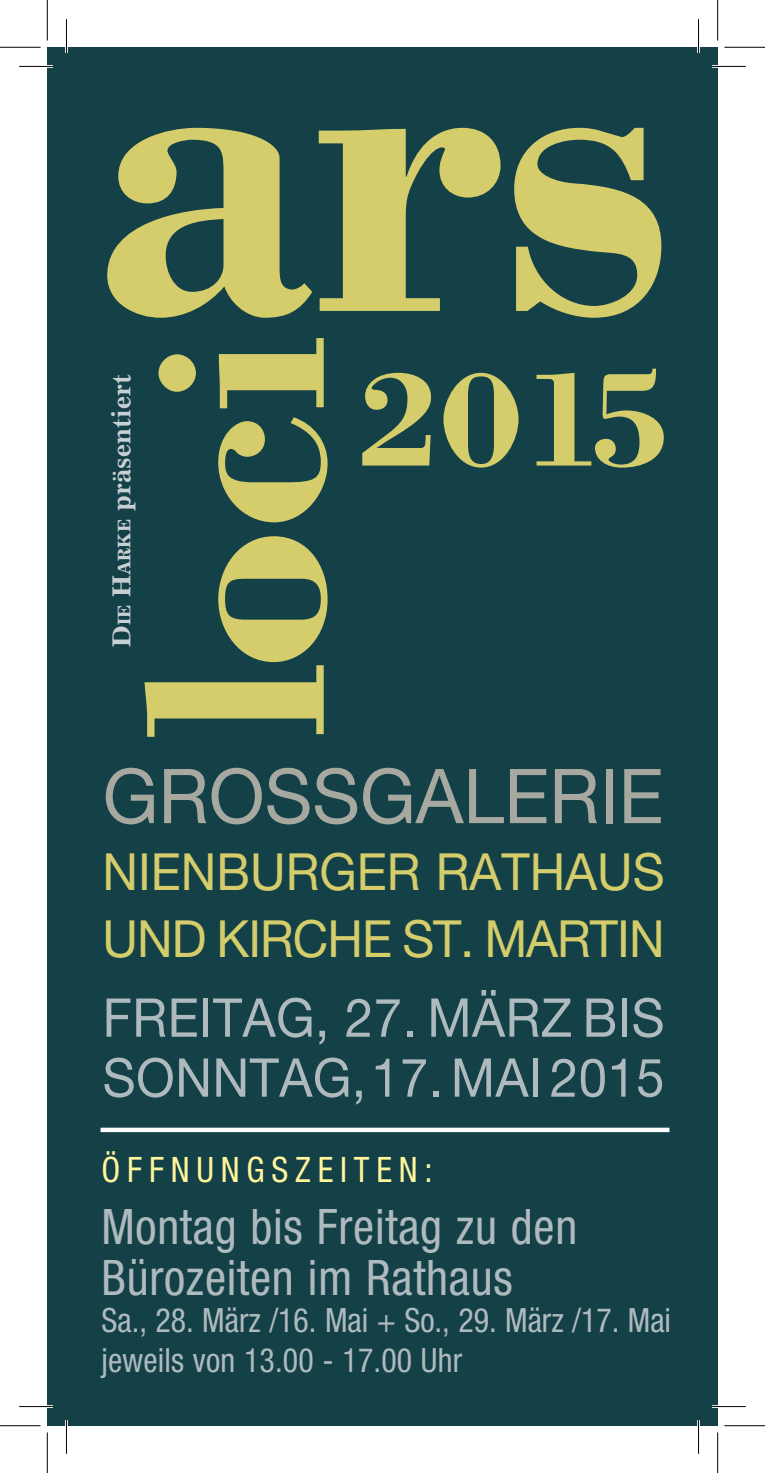
<style>
.page{position:relative;width:765px;height:1473px;background:#fff}
.page>*{position:absolute;margin:0;border:0;box-sizing:border-box;transform-origin:0 0}
.t1{font:700 455.18px "Bodoni";color:#d5cd6b}
.t2{font:700 262.12px "Bodoni";color:#d5cd6b}
.t3{font:700 139.28px "Bodoni";color:#d5cd6b}
.t4{font:75.83px "Helvetica Neue LT";color:#a7a9a1}
.t5{font:53.55px/59.9px "Helvetica Neue LT";letter-spacing:.01em;color:#afbabf;scale:.95 1}
.t6{font:51.3px/67px "Helvetica Neue LT";color:#d5cd6b;scale:.96 1}
.t7{font:condensed 49.05px/51.3px "Helvetica Neue LT";letter-spacing:.015em;color:#afbabf}
.t8{font:condensed 35.1px "Helvetica Neue LT";letter-spacing:.2em;color:#fff59b}
.t9{font:condensed 33.52px/39.4px "Helvetica Neue LT";color:#afbabf;scale:.96 1}
.t10{font:700 26.1px "Excelsior";color:#c8d0d3}
.s1{font-style:inherit}
.s2{font-size:18.45px}
</style>
<div class="page">
<div style="left:47px;top:47px;width:670px;height:1378px;background:#134147"></div>
<svg style="left:100px;top:1127px;width:569px;height:4px;background:#d6dedf"></svg>
<hr style="left:19px;top:65px;width:34px;height:3px;background:#fff">
<hr style="left:711px;top:65px;width:34px;height:3px;background:#fff">
<hr style="left:19px;top:1404px;width:34px;height:3px;background:#fff">
<hr style="left:711px;top:1404px;width:34px;height:3px;background:#fff">
<hr style="left:65px;top:19px;width:3px;height:34px;background:#fff">
<hr style="left:65px;top:1419px;width:3px;height:34px;background:#fff">
<hr style="left:696px;top:19px;width:3px;height:34px;background:#fff">
<hr style="left:696px;top:1419px;width:3px;height:34px;background:#fff">
<hr style="left:19px;top:66px;width:34px;height:1px;background:#000">
<hr style="left:711px;top:66px;width:34px;height:1px;background:#000">
<hr style="left:19px;top:1405px;width:34px;height:1px;background:#000">
<hr style="left:711px;top:1405px;width:34px;height:1px;background:#000">
<hr style="left:66px;top:19px;width:1px;height:34px;background:#000">
<hr style="left:66px;top:1419px;width:1px;height:34px;background:#000">
<hr style="left:697px;top:19px;width:1px;height:34px;background:#000">
<hr style="left:697px;top:1419px;width:1px;height:34px;background:#000">
<hr style="left:0;top:47px;width:40px;height:1px;background:#000">
<hr style="left:724px;top:47px;width:40px;height:1px;background:#000">
<hr style="left:0;top:1425px;width:40px;height:1px;background:#000">
<hr style="left:724px;top:1425px;width:40px;height:1px;background:#000">
<hr style="left:47px;top:0;width:1px;height:40px;background:#000">
<hr style="left:47px;top:1432px;width:1px;height:40px;background:#000">
<hr style="left:717px;top:0;width:1px;height:40px;background:#000">
<hr style="left:717px;top:1432px;width:1px;height:40px;background:#000">
<h1 class="t1" style="left:87px;top:-124px;width:590px">ars</h1>
<h2 class="t2" style="left:73px;top:735px;width:400px;rotate:-90deg">loci</h2>
<h3 class="t3" style="left:356px;top:332px;width:318px">2015</h3>
<p class="t10" style="left:107px;top:647px;width:274px;rotate:-90deg"><span class="s1">D</span><span class="s2">ie</span> <span class="s1">H</span><span class="s2">arke</span> präsentiert</p>
<h3 class="t4" style="left:102px;top:750px;width:562px">GROSSGALERIE</h3>
<h3 class="t6" style="left:102px;top:837px;width:586px">NIEN BURGER RATHAUS<br>UN D KIRCHE ST. MARTIN</h3>
<h3 class="t5" style="left:102px;top:986px;width:592px">FREITAG , 27. MÄRZ BIS<br>SONNTAG , 17. MAI 2015</h3>
<p class="t8" style="left:101px;top:1148px;width:332px">Öffnungszeiten:</p>
<h3 class="t7" style="left:101px;top:1200px;width:477px">Montag bis Freitag zu den<br>Bürozeiten im Rathaus</h3>
<p class="t9" style="left:101px;top:1300px;width:594px">Sa., 28. März /16. Mai + So., 29. März /17. Mai jeweils von 13.00 - 17.00 Uhr</p>
</div>
